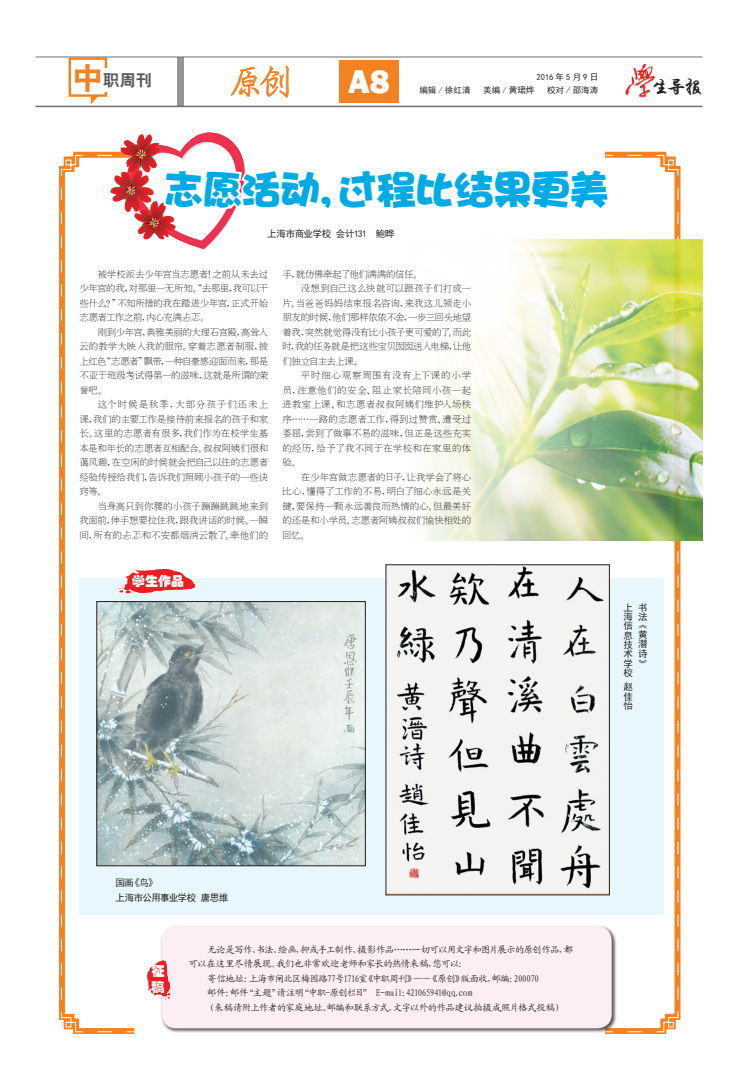
<style>
.page{position:relative;width:738px;height:1078px;background:#fff}
.page>*{position:absolute;margin:0;border:0;box-sizing:border-box;transform-origin:0 0}
.t1{font:41px "DFP Hai Bao W12";letter-spacing:-.055em;color:#00abe5}
.t2{font:35px "H Yi 2 gj";color:#f58220}
.t3{font:800 34px "Franklin Gothic";color:#fff}
.t4{font:18px "H Yi 4 gj";color:#231f20;scale:1.1 1}
.t5{font:16.2px "H Yb 2 gj";color:#57585a}
.t6{font:13.4px/16.1px "H Yo 1 gj";color:#fff}
.t7{font:9.5px/14.5px "H Ya 2 gj";letter-spacing:-.02em;color:#231f20;text-align:justify}
.t8{font:9.5px "Kai Ti GB2312";letter-spacing:-.07em;color:#231f20}
.t9{font:9.5px "H Ya 2 gj";color:#231f20}
.t10{font:9.5px/9.3px "Sim Hei";letter-spacing:-.055em;color:#231f20;text-align:justify}
.t11{font:9.5px "H Ya 2 gj";letter-spacing:-.045em;color:#231f20}
.t12{font:9.5px "H Ya 2 gj";letter-spacing:.01em;color:#231f20}
.t13{font:9.5px "H Ya 2 gj";letter-spacing:-.04em;color:#231f20}
.t14{font:9.5px "H Ya 2 gj";letter-spacing:.05em;color:#231f20}
.t15{font:9.5px "H Ya 2 gj";letter-spacing:.025em;color:#231f20}
.t16{font:9.5px "H Ya 2 gj";letter-spacing:.03em;color:#231f20}
.t17{font:9.5px "H Ya 2 gj";letter-spacing:.06em;color:#231f20}
.t18{font:9.5px "H Ya 2 gj";letter-spacing:-.07em;color:#231f20}
.t19{font:8.5px "Sim Hei";color:#231f20}
.t20{font:8.5px "Sim Hei";letter-spacing:.25em;color:#231f20}
.s1{font-size:30.6px;color:#f58220}
.s2{font-family:"Sim Sun"}
</style>
<div class="page">
<div style="left:177px;top:57px;width:7px;height:49px;background:#939598"></div>
<img style="left:625px;top:65px;width:27px;height:33px">
<svg style="left:652px;top:66px;width:3px;height:16px"></svg>
<hr style="left:35px;top:57px;width:667px;height:1px;background:#6c6d70">
<hr style="left:35px;top:106px;width:667px;height:1px;background:#6c6d70">
<div style="left:339px;top:61px;width:59px;height:42px;background:#f58220"></div>
<svg style="left:67px;top:56px;width:41px;height:48px"></svg>
<div style="left:99px;top:68px;width:51px;height:23px;background:#fff"></div>
<div style="left:79px;top:578px;width:584px;height:336px;background:#e8f6fd"></div>
<svg style="left:598px;top:151px;width:85px;height:883px"></svg>
<svg style="left:604px;top:154px;width:74px;height:878px"></svg>
<svg style="left:58px;top:151px;width:82px;height:883px"></svg>
<svg style="left:60px;top:154px;width:75px;height:878px"></svg>
<div style="left:160px;top:924px;width:456px;height:109px;background:#231f20;opacity:.75"></div>
<div style="left:162px;top:926px;width:449px;height:102px;background:#fdeef4;border-radius:14px"></div>
<img style="left:116px;top:569px;width:45px;height:21px">
<img style="left:147px;top:960px;width:17px;height:37px">
<img style="left:422px;top:240px;width:280px;height:300px">
<img style="left:110px;top:134px;width:114px;height:116px">
<svg style="left:161px;top:65px;width:450px;height:164px"></svg>
<img style="left:387px;top:566px;width:220px;height:326px">
<img style="left:99px;top:603px;width:264px;height:260px">
<h3 class="t5" style="left:72px;top:72px;width:81px"><span class="s1">中</span>职周刊</h3>
<h3 class="t3" style="left:348px;top:60px;width:43px">A8</h3>
<h2 class="t2" style="left:229px;top:64px;width:66px">原创</h2>
<p class="t20" style="left:536px;top:73px;width:63px">2016年5月9日</p>
<p class="t19" style="left:419px;top:86px;width:52px">编辑 / 徐红清</p>
<p class="t19" style="left:483px;top:86px;width:52px">美编 / 黄珺烨</p>
<p class="t19" style="left:546px;top:86px;width:52px">校对 / 邵海涛</p>
<h3 class="t4" style="left:651px;top:78px;width:48px">生导报</h3>
<h1 class="t1" style="left:163px;top:169px;width:447px">志愿活动，过程比结果更美</h1>
<p class="t10" style="left:267px;top:229px;width:129px">上海市商业学校 会计131 鲍晔</p>
<p class="t7" style="left:79px;top:267px;width:190px;text-indent:18px">被学校派去少年宫当志愿者！之前从未去过少年宫的我，对那里一无所知。“去那里，我可以干些什么？”不知所措的我在踏进少年宫，正式开始志愿者工作之前，内心充满忐忑。</p>
<p class="t7" style="left:79px;top:325px;width:190px;text-indent:18px">刚到少年宫，典雅美丽的大理石宫殿，高耸入云的教学大映入我的眼帘。穿着志愿者制服，披上红色“志愿者”飘带，一种自豪感迎面而来，那是不亚于班级考试得第一的滋味，这就是所谓的荣誉吧。</p>
<p class="t7" style="left:79px;top:397px;width:190px;text-indent:18px">这个时候是秋季，大部分孩子们还未上课，我们的主要工作是接待前来报名的孩子和家长。这里的志愿者有很多，我们作为在校学生基本是和年长的志愿者互相配合。叔叔阿姨们很和蔼风趣，在空闲的时候就会把自己以往的志愿者经验传授给我们，告诉我们照顾小孩子的一些诀窍等。</p>
<p class="t7" style="left:79px;top:498px;width:190px;text-indent:18px">当身高只到你腰的小孩子蹦蹦跳跳地来到我面前，伸手想要拉住我，跟我讲话的时候。一瞬间，所有的忐忑和不安都烟消云散了。牵他们的</p>
<p class="t13" style="left:282px;top:269px;width:141px">手，就仿佛牵起了他们满满的信任。</p>
<p class="t9" style="left:300px;top:283px;width:172px">没想到自己这么快就可以跟孩子们打成一</p>
<p class="t9" style="left:282px;top:298px;width:190px">片。当爸爸妈妈结束报名咨询，来我这儿领走小</p>
<p class="t11" style="left:282px;top:312px;width:190px">朋友的时候，他们那样依依不舍，一步三回头地望</p>
<p class="t11" style="left:282px;top:327px;width:190px">着我，突然就觉得没有比小孩子更可爱的了。而此</p>
<p class="t13" style="left:282px;top:341px;width:190px">时，我的任务就是把这些宝贝囡囡送入电梯，让他</p>
<p class="t18" style="left:282px;top:356px;width:82px">们独立自主去上课。</p>
<p class="t17" style="left:300px;top:370px;width:172px">平时细心观察周围有没有上下课的小学</p>
<p class="t14" style="left:282px;top:385px;width:190px">员，注意他们的安全、阻止家长陪同小孩一起</p>
<p class="t15" style="left:282px;top:399px;width:190px">进教室上课、和志愿者叔叔阿姨们维护入场秩</p>
<p class="t12" style="left:282px;top:414px;width:190px">序……一路的志愿者工作，得到过赞赏、遭受过</p>
<p class="t7" style="left:282px;top:426px;width:190px">委屈，尝到了做事不易的滋味，但正是这些充实</p>
<p class="t16" style="left:282px;top:443px;width:190px">的经历，给予了我不同于在学校和在家里的体</p>
<p class="t7" style="left:282px;top:455px;width:20px">验。</p>
<p class="t7" style="left:300px;top:469px;width:172px">在少年宫做志愿者的日子，让我学会了将心</p>
<p class="t12" style="left:282px;top:486px;width:190px">比心，懂得了工作的不易，明白了细心永远是关</p>
<p class="t9" style="left:282px;top:501px;width:190px">键，要保持一颗永远善良而热情的心。但最美好</p>
<p class="t7" style="left:282px;top:513px;width:190px">的还是和小学员、志愿者阿姨叔叔们愉快相处的</p>
<p class="t7" style="left:282px;top:527px;width:28px">回忆。</p>
<h3 class="t6" style="left:132px;top:572px;width:54px">学生作品</h3>
<p class="t10" style="left:623px;top:602px;width:11px">上海信息技术学校</p>
<p class="t10" style="left:637px;top:603px;width:11px">书法《黄潜诗》</p>
<p class="t10" style="left:623px;top:682px;width:11px">赵佳怡</p>
<p class="t10" style="left:115px;top:875px;width:115px;line-height:14.5px">国画《鸟》<br>上海市公用事业学校 唐思维</p>
<h3 class="t6" style="left:151px;top:962px;width:15px">征稿</h3>
<p class="t8" style="left:207px;top:944px;width:367px">无论是写作、书法、绘画，抑或手工制作、摄影作品<span class="s2">……</span>一切可以用文字和图片展示的原创作品，都</p>
<p class="t8" style="left:189px;top:958px;width:280px">可以在这里尽情展现。我们也非常欢迎老师和家长的热情来稿，您可以：</p>
<p class="t8" style="left:207px;top:973px;width:333px">寄信地址：上海市闸北区梅园路77号1716室《中职周刊》——《原创》版面收，邮编：200070</p>
<p class="t8" style="left:207px;top:987px;width:266px">邮件：邮件“主题”请注明“中职-原创栏目” E-mail：421065941<span class="s2">@</span>qq.com</p>
<p class="t8" style="left:206px;top:1002px;width:357px">（来稿请附上作者的家庭地址、邮编和联系方式，文字以外的作品建议拍摄成照片格式投稿）</p>
</div>
